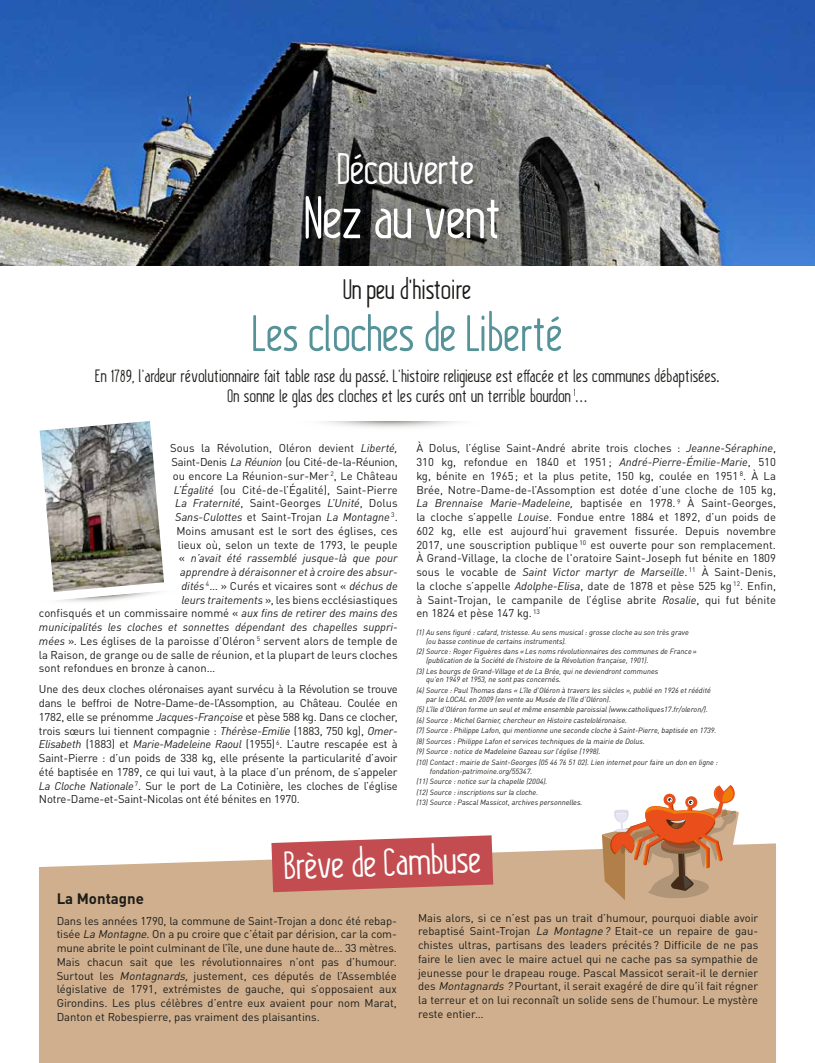
<style>
.page{position:relative;width:815px;height:1063px;background:#fff}
.page>*{position:absolute;margin:0;border:0;box-sizing:border-box;transform-origin:0 0}
.t1{font:59px "Kraftstoff";color:#fff}
.t2{font:50px "Kraftstoff";color:#559398}
.t3{font:43.12px "Kraftstoff";color:#fff}
.t4{font:38.38px "Kraftstoff";color:#fff}
.t5{font:27.5px "Kraftstoff";color:#1d1d1b}
.t6{font:17.5px/20px "Kraftstoff";letter-spacing:.025em;color:#1d1d1b;text-align:center}
.t7{font:700 15px "DINOT";color:#1d1d1b}
.t8{font:11.25px/13.8px "DINOT";letter-spacing:-.01em;color:#1d1d1b;text-align:justify}
.t9{font:italic 11.25px "DINOT";color:#1d1d1b}
.t10{font:italic 7.5px/10.5px "DINOT";color:#1d1d1b}
.s1{font-style:italic}
.s2{font-style:normal}
</style>
<div class="page">
<img style="left:0;top:0;width:815px;height:266px">
<div style="left:39px;top:843px;width:737px;height:220px;background:#cfaf8d"></div>
<svg style="left:182px;top:0;width:452px;height:266px;background:#516077"></svg>
<svg style="left:322px;top:421px;width:137px;height:7px"></svg>
<img style="left:40px;top:421px;width:124px;height:168px">
<svg style="left:53px;top:589px;width:107px;height:13px"></svg>
<svg style="left:271px;top:835px;width:222px;height:57px;background:#c76060"></svg>
<svg style="left:602px;top:785px;width:137px;height:115px"></svg>
<h3 class="t3" style="left:337px;top:142px;width:139px">Découverte</h3>
<h1 class="t1" style="left:304px;top:181px;width:199px">Nez au vent</h1>
<h3 class="t5" style="left:343px;top:272px;width:129px">Un peu d’histoire</h3>
<h2 class="t2" style="left:252px;top:302px;width:312px">Les cloches de Liberté</h2>
<h3 class="t6" style="left:95px;top:366px;width:625px">En 1789, l’ardeur révolutionnaire fait table rase du passé. L’histoire religieuse est effacée et les communes débaptisées.<br>On sonne le glas des cloches et les curés ont un terrible bourdon <sup>1</sup>…</h3>
<p class="t8" style="left:170px;top:441px;width:229px">Sous la Révolution, Oléron devient <span class="s1">Liberté,</span></p>
<p class="t8" style="left:171px;top:455px;width:228px">Saint-Denis <span class="s1">La Réunion</span> (ou Cité-de-la-Réunion,</p>
<p class="t8" style="left:173px;top:469px;width:227px">ou encore La Réunion-sur-Mer <sup>2</sup>, Le Château</p>
<p class="t8" style="left:174px;top:483px;width:225px"><span class="s1">L’Égalité</span> (ou Cité-de-l’Égalité), Saint-Pierre</p>
<p class="t8" style="left:175px;top:496px;width:224px"><span class="s1">La Fraternité</span>, Saint-Georges <span class="s1">L’Unité</span>, Dolus</p>
<p class="t9" style="left:175px;top:510px;width:224px">Sans-Culottes <span class="s2">et Saint-Trojan</span> La Montagne <sup>3</sup><span class="s2">.</span></p>
<p class="t8" style="left:176px;top:524px;width:223px">Moins amusant est le sort des églises, ces</p>
<p class="t8" style="left:178px;top:538px;width:222px">lieux où, selon un texte de 1793, le peuple</p>
<p class="t9" style="left:179px;top:551px;width:220px"><span class="s2">«</span> n’avait été rassemblé jusque-là que pour</p>
<p class="t9" style="left:180px;top:565px;width:219px">apprendre à déraisonner et à croire des absur-</p>
<p class="t8" style="left:181px;top:579px;width:218px"><span class="s1">dités</span> <sup>4</sup>… » Curés et vicaires sont « <span class="s1">déchus de</span></p>
<p class="t8" style="left:181px;top:593px;width:218px"><span class="s1">leurs traitements</span> », les biens ecclésiastiques</p>
<p class="t8" style="left:39px;top:606px;width:360px">confisqués et un commissaire nommé « <span class="s1">aux fins de retirer des mains des</span></p>
<p class="t9" style="left:39px;top:620px;width:360px">municipalités les cloches et sonnettes dépendant des chapelles suppri-</p>
<p class="t8" style="left:39px;top:634px;width:360px"><span class="s1">mées</span> ». Les églises de la paroisse d’Oléron <sup>5</sup> servent alors de temple de</p>
<p class="t8" style="left:39px;top:648px;width:360px">la Raison, de grange ou de salle de réunion, et la plupart de leurs cloches</p>
<p class="t8" style="left:39px;top:661px;width:178px">sont refondues en bronze à canon…</p>
<p class="t8" style="left:39px;top:682px;width:360px;text-align:left">Une des deux cloches oléronaises ayant survécu à la Révolution se trouve dans le beffroi de Notre-Dame-de-l’Assomption, au Château. Coulée en 1782, elle se prénomme <span class="s1">Jacques-Françoise</span> et pèse 588 kg. Dans ce clocher, trois sœurs lui tiennent compagnie : <span class="s1">Thérèse-Emilie</span> (1883, 750 kg), <span class="s1">Omer-Elisabeth</span> (1883) et <span class="s1">Marie-Madeleine Raoul</span> (1955) <sup>6</sup>. L’autre rescapée est à Saint-Pierre : d’un poids de 338 kg, elle présente la particularité d’avoir été baptisée en 1789, ce qui lui vaut, à la place d’un prénom, de s’appeler <span class="s1">La Cloche Nationale</span> <sup>7</sup>. Sur le port de La Cotinière, les cloches de l’église Notre-Dame-et-Saint-Nicolas ont été bénites en 1970.</p>
<p class="t8" style="left:416px;top:441px;width:361px">À Dolus, l’église Saint-André abrite trois cloches : <span class="s1">Jeanne-Séraphine</span>, 310 kg, refondue en 1840 et 1951; <span class="s1">André-Pierre-Émilie-Marie</span>, 510 kg, bénite en 1965; et la plus petite, 150 kg, coulée en 1951 <sup>8</sup>. À La Brée, Notre-Dame-de-l’Assomption est dotée d’une cloche de 105 kg, <span class="s1">La Brennaise Marie-Madeleine,</span> baptisée en 1978. <sup>9</sup> À Saint-Georges, la cloche s’appelle <span class="s1">Louise</span>. Fondue entre 1884 et 1892, d’un poids de 602 kg, elle est aujourd’hui gravement fissurée. Depuis novembre 2017, une souscription publique <sup>10</sup> est ouverte pour son remplacement.<br>À Grand-Village, la cloche de l'oratoire Saint-Joseph fut bénite en 1809 sous le vocable de <span class="s1">Saint Victor martyr de Marseille</span>. <sup>11</sup> À Saint-Denis, la cloche s’appelle <span class="s1">Adolphe-Elisa</span>, date de 1878 et pèse 525 kg <sup>12</sup>. Enfin, à Saint-Trojan, le campanile de l’église abrite <span class="s1">Rosalie</span>, qui fut bénite en 1824 et pèse 147 kg. <sup>13</sup></p>
<p class="t10" style="left:426px;top:628px;width:264px;line-height:8.8px;text-indent:-10px">(1) Au sens figuré : cafard, tristesse. Au sens musical : grosse cloche au son très grave (ou basse continue de certains instruments).</p>
<p class="t10" style="left:426px;top:647px;width:272px;line-height:8.8px;text-indent:-10px">(2) Source: Roger Figuères dans «Les noms révolutionnaires des communes de France» (publication de la Société de l’histoire de la Révolution française, 1901).</p>
<p class="t10" style="left:426px;top:666px;width:234px;line-height:8.8px;text-indent:-10px">(3) Les bourgs de Grand-Village et de La Brée, qui ne deviendront communes qu’en 1949 et 1953, ne sont pas concernés.</p>
<p class="t10" style="left:426px;top:686px;width:286px;line-height:8.8px;text-indent:-10px">(4) Source : Paul Thomas dans « L’île d’Oléron à travers les siècles », publié en 1926 et réédité par le LOCAL en 2009 (en vente au Musée de l’Ile d’Oléron).</p>
<p class="t10" style="left:416px;top:704px;width:303px">(5) L’île d’Oléron forme un seul et même ensemble paroissial (www.catholiques17.fr/oleron/).<br>(6) Source : Michel Garnier, chercheur en Histoire casteloléronaise.<br>(7) Source : Philippe Lafon, qui mentionne une seconde cloche à Saint-Pierre, baptisée en 1739. (8) Sources : Philippe Lafon et services techniques de la mairie de Dolus.<br>(9) Source : notice de Madeleine Gazeau sur l’église (1998).<br>(10) Contact : mairie de Saint-Georges (05 46 76 51 02). Lien internet pour faire un don en ligne :</p>
<p class="t10" style="left:416px;top:765px;width:168px;text-indent:13px">fondation-patrimoine.org/55347.<br>(11) Source : notice sur la chapelle (2004).<br>(12) Source : inscriptions sur la cloche.<br>(13) Source : Pascal Massicot, archives personnelles.</p>
<h3 class="t4" style="left:283px;top:842px;width:198px;rotate:-2deg">Brève de Cambuse</h3>
<h3 class="t7" style="left:57px;top:888px;width:89px">La Montagne</h3>
<p class="t8" style="left:57px;top:913px;width:342px">Dans les années 1790, la commune de Saint-Trojan a donc été rebap&shy;tisée <span class="s1">La Montagne</span>. On a pu croire que c’était par dérision, car la com&shy;mune abrite le point culminant de l’île, une dune haute de… 33 mètres.<br>Mais chacun sait que les révolutionnaires n’ont pas d’humour.<br>Surtout les <span class="s1">Montagnards,</span> justement, ces députés de l’Assemblée législative de 1791, extrémistes de gauche, qui s’opposaient aux Girondins. Les plus célèbres d’entre eux avaient pour nom Marat, Danton et Robespierre, pas vraiment des plaisantins.</p>
<p class="t8" style="left:418px;top:911px;width:342px">Mais alors, si ce n’est pas un trait d’humour, pourquoi diable avoir rebaptisé Saint-Trojan <span class="s1">La Montagne?</span> Etait-ce un repaire de gau&shy;chistes ultras, partisans des leaders précités ? Difficile de ne pas faire le lien avec le maire actuel qui ne cache pas sa sympathie de jeunesse pour le drapeau rouge. Pascal Massicot serait-il le dernier des <span class="s1">Montagnards ?</span> Pourtant, il serait exagéré de dire qu’il fait régner la terreur et on lui reconnaît un solide sens de l’humour. Le mystère reste entier…</p>
</div>
